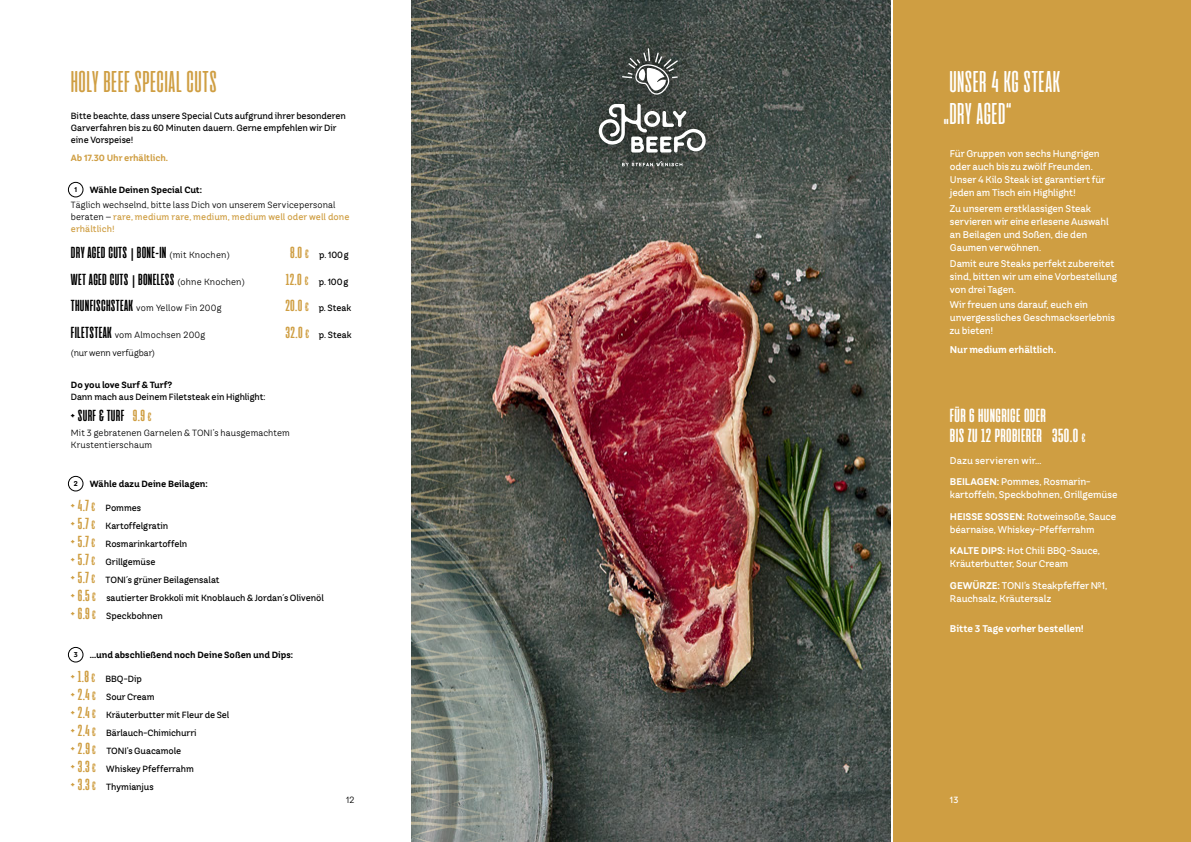
<style>
.page{position:relative;width:1191px;height:842px;background:#fff}
.page>*{position:absolute;margin:0;border:0;box-sizing:border-box;transform-origin:0 0}
.t1{font:30px/32px "Cinematografica";letter-spacing:.02em;color:#fff}
.t2{font:30px "Cinematografica";letter-spacing:.015em;color:#cf9e42}
.t3{font:700 19px/20px "Cinematografica";letter-spacing:.02em;color:#fff}
.t4{font:700 16px "Cinematografica";letter-spacing:.02em;color:#000}
.t5{font:500 9.8px/13px "TT Hazelnuts";letter-spacing:-.01em;color:#fff}
.t6{font:700 9.8px "TT Hazelnuts";letter-spacing:-.01em;color:#fff}
.t7{font:500 9px/18px "TT Hazelnuts";letter-spacing:-.01em;color:#000}
.t8{font:9px/12px "TT Hazelnuts";letter-spacing:.01em;color:#000}
.t9{font:700 9px "TT Hazelnuts";letter-spacing:-.01em;color:#000}
.t10{font:700 9px "TT Hazelnuts";letter-spacing:-.01em;color:#cf9e42}
.t11{font:500 9px "TT Hazelnuts";color:#fff}
.t12{font:700 7px "TT Hazelnuts";color:#000}
.s1{font-weight:500;color:#cf9e42}
.s2{font-family:"TT Hazelnuts";font-weight:500;font-size:13px}
.s3{font-family:"TT Hazelnuts";font-weight:400;font-size:9px}
.s4{font-family:"Cinematografica";font-weight:700;font-size:16px;color:#cf9e42}
.s5{font-family:"Cinematografica";font-weight:700;font-size:12px;color:#cf9e42}
.s6{font-family:"Cinematografica";font-weight:700;font-size:16px}
.s7{color:#cf9e42}
.s8{font-size:12px;color:#cf9e42}
.s9{font-size:12px}
.s10{font-weight:700}
</style>
<div class="page">
<div style="left:893px;top:0;width:298px;height:842px;background:#cf9e42"></div>
<img style="left:524px;top:0;width:366px;height:842px">
<img style="left:411px;top:0;width:113px;height:842px">
<div style="left:68px;top:182px;width:15px;height:15px;border:1px solid #000;border-radius:50%"></div>
<div style="left:68px;top:476px;width:15px;height:15px;border:1px solid #000;border-radius:50%"></div>
<div style="left:68px;top:647px;width:15px;height:15px;border:1px solid #000;border-radius:50%"></div>
<div style="left:515px;top:0;width:271px;height:249px;background:#000;opacity:.5"></div>
<div style="left:580px;top:32px;width:144px;height:153px;background:#000;opacity:.75"></div>
<svg style="left:622px;top:161px;width:60px;height:5px"></svg>
<svg style="left:598px;top:104px;width:108px;height:49px"></svg>
<svg style="left:622px;top:48px;width:56px;height:47px"></svg>
<h1 class="t2" style="left:71px;top:66px;width:147px">HOLY BEEF SPECIAL CUTS</h1>
<h1 class="t1" style="left:943px;top:65px;width:118px">UNSER 4 KG STEAK „DRY AGED“</h1>
<p class="t7" style="left:71px;top:110px;width:276px;line-height:12px">Bitte beachte, dass unsere Special Cuts aufgrund ihrer besonderen<br>Garverfahren bis zu 60 Minuten dauern. Gerne empfehlen wir Dir eine Vorspeise!</p>
<p class="t10" style="left:71px;top:152px;width:99px">Ab 17.30 Uhr erhältlich.</p>
<p class="t9" style="left:90px;top:184px;width:114px">Wähle Deinen Special Cut:</p>
<p class="t8" style="left:71px;top:199px;width:280px">Täglich wechselnd, bitte lass Dich von unserem Servicepersonal beraten – <span class="s1">rare, medium rare, medium, medium well oder well done erhältlich!</span></p>
<h3 class="t4" style="left:71px;top:244px;width:160px">DRY AGED CUTS <span class="s2">|</span> BONE-IN <span class="s3">(mit Knochen)</span></h3>
<p class="t7" style="left:290px;top:246px;width:60px"><span class="s4">8.O</span> <span class="s5">€</span> p. 100g</p>
<h3 class="t4" style="left:71px;top:271px;width:175px">WET AGED CUTS <span class="s2">|</span> BONELESS <span class="s3">(ohne Knochen)</span></h3>
<p class="t7" style="left:286px;top:273px;width:64px"><span class="s4">12.O</span> <span class="s5">€</span> p. 100g</p>
<p class="t8" style="left:71px;top:302px;width:152px"><span class="s6">THUNFISCHSTEAK</span> vom Yellow Fin 200g</p>
<p class="t7" style="left:285px;top:299px;width:67px"><span class="s4">2O.O</span> <span class="s5">€</span> p. Steak</p>
<p class="t8" style="left:71px;top:329px;width:136px"><span class="s6">FILETSTEAK</span> vom Almochsen 200g</p>
<p class="t7" style="left:286px;top:326px;width:67px"><span class="s4">32.O</span> <span class="s5">€</span> p. Steak</p>
<p class="t8" style="left:71px;top:347px;width:86px">(nur wenn verfügbar)</p>
<p class="t9" style="left:71px;top:379px;width:103px">Do you love Surf &amp; Turf?</p>
<p class="t7" style="left:71px;top:388px;width:196px">Dann mach aus Deinem Filetsteak ein Highlight:</p>
<h3 class="t4" style="left:71px;top:407px;width:82px">+ SURF &amp; TURF <span class="s7">9.9</span> <span class="s8">€</span></h3>
<p class="t8" style="left:71px;top:426px;width:221px">Mit 3 gebratenen Garnelen &amp; TONI’s hausgemachtem<br>Krustentierschaum</p>
<p class="t9" style="left:90px;top:478px;width:119px">Wähle dazu Deine Beilagen:</p>
<p class="t7" style="left:71px;top:499px;width:254px"><span class="s4">+ 4.7</span> <span class="s5">€</span> Pommes<br><span class="s4">+ 5.7</span> <span class="s5">€</span> Kartoffelgratin<br><span class="s4">+ 5.7</span> <span class="s5">€</span> Rosmarinkartoffeln<br><span class="s4">+ 5.7</span> <span class="s5">€</span> Grillgemüse<br><span class="s4">+ 5.7</span> <span class="s5">€</span> TONI´s grüner Beilagensalat<br><span class="s4">+ 6.5</span> <span class="s5">€</span> sautierter Brokkoli mit Knoblauch &amp; Jordan´s Olivenöl <span class="s4">+ 6.9</span> <span class="s5">€</span> Speckbohnen</p>
<p class="t9" style="left:90px;top:649px;width:205px">...und abschließend noch Deine Soßen und Dips:</p>
<p class="t7" style="left:71px;top:670px;width:160px"><span class="s4">+ 1.8</span> <span class="s5">€</span> BBQ-Dip<br><span class="s4">+ 2.4</span> <span class="s5">€</span> Sour Cream<br><span class="s4">+ 2.4</span> <span class="s5">€</span> Kräuterbutter mit Fleur de Sel <span class="s4">+ 2.4</span> <span class="s5">€</span> Bärlauch-Chimichurri<br><span class="s4">+ 2.9</span> <span class="s5">€</span> TONI’s Guacamole<br><span class="s4">+ 3.3</span> <span class="s5">€</span> Whiskey Pfefferrahm<br><span class="s4">+ 3.3</span> <span class="s5">€</span> Thymianjus</p>
<p class="t5" style="left:950px;top:147px;width:157px">Für Gruppen von sechs Hungrigen oder auch bis zu zwölf Freunden.<br>Unser 4 Kilo Steak ist garantiert für jeden am Tisch ein Highlight!</p>
<p class="t5" style="left:950px;top:202px;width:160px">Zu unserem erstklassigen Steak servieren wir eine erlesene Auswahl an Beilagen und Soßen, die den<br>Gaumen verwöhnen.</p>
<p class="t5" style="left:950px;top:256px;width:169px">Damit eure Steaks perfekt zubereitet sind, bitten wir um eine Vorbestellung von drei Tagen.</p>
<p class="t5" style="left:950px;top:298px;width:167px">Wir freuen uns darauf, euch ein unvergessliches Geschmackserlebnis zu bieten!</p>
<p class="t6" style="left:950px;top:343px;width:108px">Nur medium erhältlich.</p>
<p class="t12" style="left:74px;top:185px;width:4px">1</p>
<h2 class="t3" style="left:950px;top:406px;width:137px">FÜR 6 HUNGRIGE ODER<br>BIS ZU 12 PROBIERER 35O.O <span class="s9">€</span></h2>
<p class="t5" style="left:950px;top:449px;width:142px;line-height:21.5px">Dazu servieren wir...<br><span class="s10">BEILAGEN:</span> Pommes, Rosmarin-</p>
<p class="t5" style="left:950px;top:484px;width:169px;line-height:21.5px">kartoffeln, Speckbohnen, Grillgemüse<br><span class="s10">HEISSE SOSSEN:</span> Rotweinsoße, Sauce</p>
<p class="t5" style="left:950px;top:518px;width:152px;line-height:21.5px">béarnaise, Whiskey-Pfefferrahm<br><span class="s10">KALTE DIPS:</span> Hot Chili BBQ-Sauce,</p>
<p class="t5" style="left:950px;top:553px;width:159px;line-height:21.5px">Kräuterbutter, Sour Cream<br><span class="s10">GEWÜRZE:</span> TONI’s Steakpfeffer No.1,</p>
<p class="t5" style="left:950px;top:592px;width:103px">Rauchsalz, Kräutersalz</p>
<p class="t6" style="left:950px;top:622px;width:135px">Bitte 3 Tage vorher bestellen!</p>
<p class="t12" style="left:74px;top:479px;width:5px">2</p>
<p class="t12" style="left:74px;top:650px;width:5px">3</p>
<p class="t8" style="left:346px;top:793px;width:10px">12</p>
<p class="t11" style="left:950px;top:793px;width:10px">13</p>
</div>
